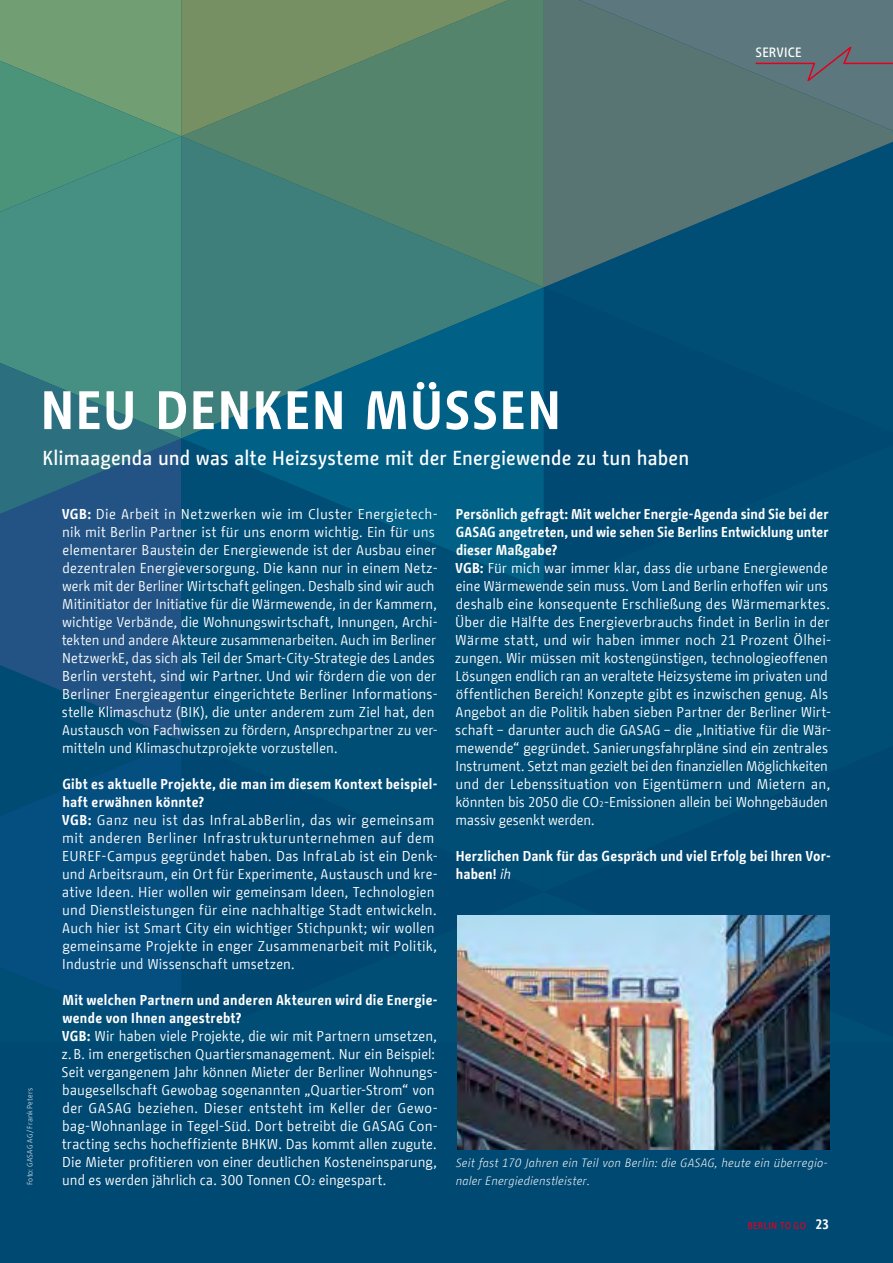
<style>
.page{position:relative;width:893px;height:1263px;background:#004972}
.page>*{position:absolute;margin:0;border:0;box-sizing:border-box;transform-origin:0 0}
.t1{font:700 54px "BMF Change";letter-spacing:.03em;color:#fff}
.t2{font:500 20.25px "BMF Change";color:#fff}
.t3{font:14.25px/18px "BMF Change";letter-spacing:.005em;color:#fff}
.t4{font:700 14.25px/18px "BMF Change";letter-spacing:.005em;color:#fff}
.t5{font:500 13.5px "BMF Change";letter-spacing:.005em;color:#fff}
.t6{font:italic 300 12px/18px "BMF Change";letter-spacing:.01em;color:#fff}
.t7{font:500 9.75px "BMF Change";letter-spacing:.02em;color:#e3001f}
.t8{font:300 7.5px "BMF Change";letter-spacing:.02em;color:#fff}
.s1{font-weight:700}
.s2{font-size:8.25px}
.s3{font-weight:400;font-style:italic}
.s4{font-weight:700;font-size:13.5px;color:#fff}
</style>
<div class="page">
<svg style="left:181px;top:287px;width:363px;height:151px;background:#1f6f80"></svg>
<svg style="left:181px;top:0;width:363px;height:287px;background:#478074"></svg>
<svg style="left:0;top:514px;width:181px;height:226px;fill:#235384"></svg>
<svg style="left:181px;top:438px;width:363px;height:151px;fill:#005a80"></svg>
<svg style="left:0;top:0;width:508px;height:212px;background:#5f8c6d"></svg>
<svg style="left:0;top:136px;width:181px;height:227px;background:#469080"></svg>
<svg style="left:0;top:363px;width:181px;height:151px;background:#2f7080"></svg>
<div style="left:544px;top:0;width:349px;height:142px;background:#587473"></div>
<svg style="left:544px;top:142px;width:348px;height:145px;fill:#587473"></svg>
<svg style="left:0;top:741px;width:181px;height:226px;fill:#054e80"></svg>
<svg style="left:2px;top:967px;width:179px;height:75px"></svg>
<img style="left:457px;top:915px;width:372px;height:234px">
<svg style="left:579px;top:0;width:314px;height:131px;background:#5a7577"></svg>
<p class="t5" style="left:756px;top:43px;width:48px">SERVICE</p>
<h1 class="t1" style="left:41px;top:372px;width:521px">NEU DENKEN MÜSSEN</h1>
<h2 class="t2" style="left:42px;top:444px;width:648px">Klimaagenda und was alte Heizsysteme mit der Energiewende zu tun haben</h2>
<p class="t8" style="left:25px;top:1185px;width:98px;rotate:-90deg">Foto: GASAG AG/Frank Peters</p>
<p class="t3" style="left:62px;top:505px;width:378px"><span class="s1">VGB:</span> Die Arbeit in Netzwerken wie im Cluster Energietech&shy;nik mit Berlin Partner ist für uns enorm wichtig. Ein für uns elementarer Baustein der Energiewende ist der Ausbau einer dezentralen Energieversorgung. Die kann nur in einem Netz&shy;werk mit der Berliner Wirtschaft gelingen. Deshalb sind wir auch Mitinitiator der Initiative für die Wärmewende, in der Kammern, wichtige Verbände, die Wohnungswirtschaft, Innungen, Archi&shy;tekten und andere Akteure zusammenarbeiten. Auch im Berliner NetzwerkE, das sich als Teil der Smart-City-Strategie des Landes Berlin versteht, sind wir Partner. Und wir fördern die von der Berliner Energieagentur eingerichtete Berliner Informations&shy;stelle Klimaschutz (BIK), die unter anderem zum Ziel hat, den Austausch von Fachwissen zu fördern, Ansprechpartner zu ver&shy;mitteln und Klimaschutzprojekte vorzustellen.</p>
<p class="t3" style="left:62px;top:775px;width:378px"><span class="s1">Gibt es aktuelle Projekte, die man im diesem Kontext beispiel&shy;haft erwähnen könnte?<br>VGB:</span> Ganz neu ist das InfraLabBerlin, das wir gemeinsam mit anderen Berliner Infrastrukturunternehmen auf dem EUREF-Campus gegründet haben. Das InfraLab ist ein Denk&shy;und Arbeitsraum, ein Ort für Experimente, Austausch und kre&shy;ative Ideen. Hier wollen wir gemeinsam Ideen, Technologien und Dienstleistungen für eine nachhaltige Stadt entwickeln.<br>Auch hier ist Smart City ein wichtiger Stichpunkt; wir wollen gemeinsame Projekte in enger Zusammenarbeit mit Politik, Industrie und Wissenschaft umsetzen.</p>
<p class="t3" style="left:61px;top:991px;width:378px"><span class="s1">Mit welchen Partnern und anderen Akteuren wird die Energie&shy;wende von Ihnen angestrebt?<br>VGB:</span> Wir haben viele Projekte, die wir mit Partnern umsetzen, z.B. im energetischen Quartiersmanagement. Nur ein Beispiel:<br>Seit vergangenem Jahr können Mieter der Berliner Wohnungs&shy;baugesellschaft Gewobag sogenannten „Quartier-Strom“ von der GASAG beziehen. Dieser entsteht im Keller der Gewo&shy;bag-Wohnanlage in Tegel-Süd. Dort betreibt die GASAG Con&shy;tracting sechs hocheffiziente BHKW. Das kommt allen zugute.<br>Die Mieter profitieren von einer deutlichen Kosteneinsparung, und es werden jährlich ca. 300 Tonnen CO<span class="s2">2</span> eingespart.</p>
<p class="t3" style="left:455px;top:505px;width:378px"><span class="s1">Persönlich gefragt: Mit welcher Energie-Agenda sind Sie bei der GASAG angetreten, und wie sehen Sie Berlins Entwicklung unter dieser Maßgabe?<br>VGB:</span> Für mich war immer klar, dass die urbane Energiewende eine Wärmewende sein muss. Vom Land Berlin erhoffen wir uns deshalb eine konsequente Erschließung des Wärmemarktes.<br>Über die Hälfte des Energieverbrauchs findet in Berlin in der Wärme statt, und wir haben immer noch 21 Prozent Ölhei&shy;zungen. Wir müssen mit kostengünstigen, technologieoffenen Lösungen endlich ran an veraltete Heizsysteme im privaten und öffentlichen Bereich! Konzepte gibt es inzwischen genug. Als Angebot an die Politik haben sieben Partner der Berliner Wirt&shy;schaft – darunter auch die GASAG – die „Initiative für die Wär&shy;mewende“ gegründet. Sanierungsfahrpläne sind ein zentrales Instrument. Setzt man gezielt bei den finanziellen Möglichkeiten und der Lebenssituation von Eigentümern und Mietern an, könnten bis 2050 die CO<span class="s2">2</span>-Emissionen allein bei Wohngebäuden massiv gesenkt werden.</p>
<p class="t4" style="left:456px;top:847px;width:377px">Herzlichen Dank für das Gespräch und viel Erfolg bei Ihren Vor&shy;haben! <span class="s3">ih</span></p>
<p class="t6" style="left:456px;top:1154px;width:374px">Seit fast 170 Jahren ein Teil von Berlin: die GASAG, heute ein überregio&shy;naler Energiedienstleister.</p>
<p class="t7" style="left:748px;top:1219px;width:83px">BERLIN TO GO <span class="s4">23</span></p>
</div>
